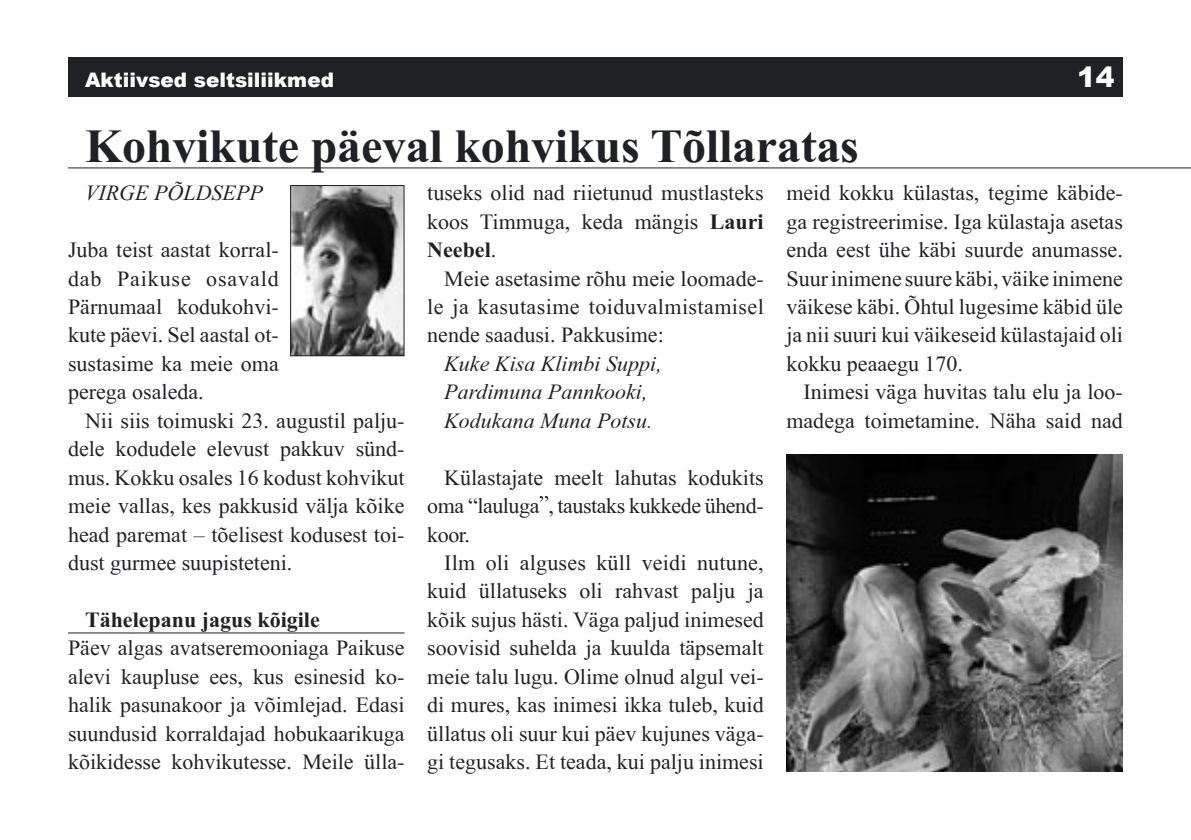
<style>
.page{position:relative;width:1191px;height:840px;background:#fff}
.page>*{position:absolute;margin:0;border:0;box-sizing:border-box;transform-origin:0 0}
.Esimene_peal{font:700 48px "EE Times New Roman";letter-spacing:-.005em;color:#202124}
.t1{font:900 28px "Arial";color:#fff}
.Põhitekst{font:22px/28.4px "EE Times New Roman";color:#202124;text-align:justify}
.Põhitekst_taandeta{font:22px/28.4px "EE Times New Roman";color:#202124;text-align:justify}
.Põhitekst-2{font:italic 22px "EE Times New Roman";color:#202124}
.Teine_peal{font:700 22px "EE Times New Roman";color:#202124}
.Autor{font:italic 22px "EE Times New Roman";color:#202124}
.Rubriik_vasak{font:900 20px "Arial";color:#fff}
.s1{font-weight:700}
</style>
<div class="page">
<div style="left:68px;top:57px;width:1055px;height:39px;background:#202124"></div>
<img style="left:786px;top:454px;width:337px;height:317px">
<hr style="left:68px;top:167px;width:1123px;height:1px;background:#202124">
<hr style="left:68px;top:632px;width:336px;height:1px;background:#202124">
<img style="left:292px;top:187px;width:110px;height:167px">
<div style="left:290px;top:185px;width:114px;height:171px;border:1px solid #202124"></div>
<p class="Rubriik_vasak" style="left:85px;top:65px;width:250px">Aktiivsed seltsiliikmed</p>
<p class="t1" style="left:1077px;top:56px;width:39px">14</p>
<p class="Esimene_peal" style="left:85px;top:118px;width:775px">Kohvikute päeval kohvikus Tõllaratas</p>
<p class="Autor" style="left:85px;top:181px;width:179px">VIRGE PÕLDSEPP</p>
<p class="Põhitekst_taandeta" style="left:427px;top:179px;width:338px">tuseks olid nad riietunud mustlasteks koos Timmuga, keda mängis <span class="s1">Lauri Neebel</span>.</p>
<p class="Põhitekst" style="left:427px;top:264px;width:338px;text-indent:17px">Meie asetasime rõhu meie loomade&shy;le ja kasutasime toiduvalmistamisel nende saadusi. Pakkusime:</p>
<p class="Põhitekst-2" style="left:444px;top:351px;width:219px">Kuke Kisa Klimbi Suppi,</p>
<p class="Põhitekst-2" style="left:444px;top:380px;width:205px">Pardimuna Pannkooki,</p>
<p class="Põhitekst-2" style="left:444px;top:408px;width:210px">Kodukana Muna Potsu.</p>
<p class="Põhitekst" style="left:786px;top:179px;width:338px">meid kokku külastas, tegime käbide&shy;ga registreerimise. Iga külastaja asetas enda eest ühe käbi suurde anumasse.<br>Suur inimene suure käbi, väike inimene väikese käbi. Õhtul lugesime käbid üle ja nii suuri kui väikeseid külastajaid oli kokku peaaegu 170.</p>
<p class="Põhitekst" style="left:786px;top:377px;width:338px;text-align:right">Inimesi väga huvitas talu elu ja loo&shy;madega toimetamine. Näha said nad</p>
<p class="Põhitekst_taandeta" style="left:68px;top:235px;width:212px">Juba teist aastat korral&shy;dab Paikuse osavald Pärnumaal kodukohvi&shy;kute päevi. Sel aastal ot&shy;sustasime ka meie oma perega osaleda.</p>
<p class="Põhitekst" style="left:68px;top:406px;width:338px;text-indent:17px">Nii siis toimuski 23. augustil palju&shy;dele kodudele elevust pakkuv sünd&shy;mus. Kokku osales 16 kodust kohvikut meie vallas, kes pakkusid välja kõike head paremat – tõelisest kodusest toi&shy;dust gurmee suupisteteni.</p>
<p class="Teine_peal" style="left:85px;top:606px;width:236px">Tähelepanu jagus kõigile</p>
<p class="Põhitekst_taandeta" style="left:68px;top:633px;width:338px">Päev algas avatseremooniaga Paikuse alevi kaupluse ees, kus esinesid ko&shy;halik pasunakoor ja võimlejad. Edasi suundusid korraldajad hobukaarikuga kõikidesse kohvikutesse. Meile ülla-</p>
<p class="Põhitekst" style="left:427px;top:463px;width:338px;text-indent:17px">Külastajate meelt lahutas kodukits oma “lauluga”, taustaks kukkede ühend&shy;koor.</p>
<p class="Põhitekst" style="left:427px;top:548px;width:338px;text-indent:17px">Ilm oli alguses küll veidi nutune, kuid üllatuseks oli rahvast palju ja kõik sujus hästi. Väga paljud inimesed soovisid suhelda ja kuulda täpsemalt meie talu lugu. Olime olnud algul vei&shy;di mures, kas inimesi ikka tuleb, kuid üllatus oli suur kui päev kujunes väga&shy;gi tegusaks. Et teada, kui palju inimesi</p>
</div>
